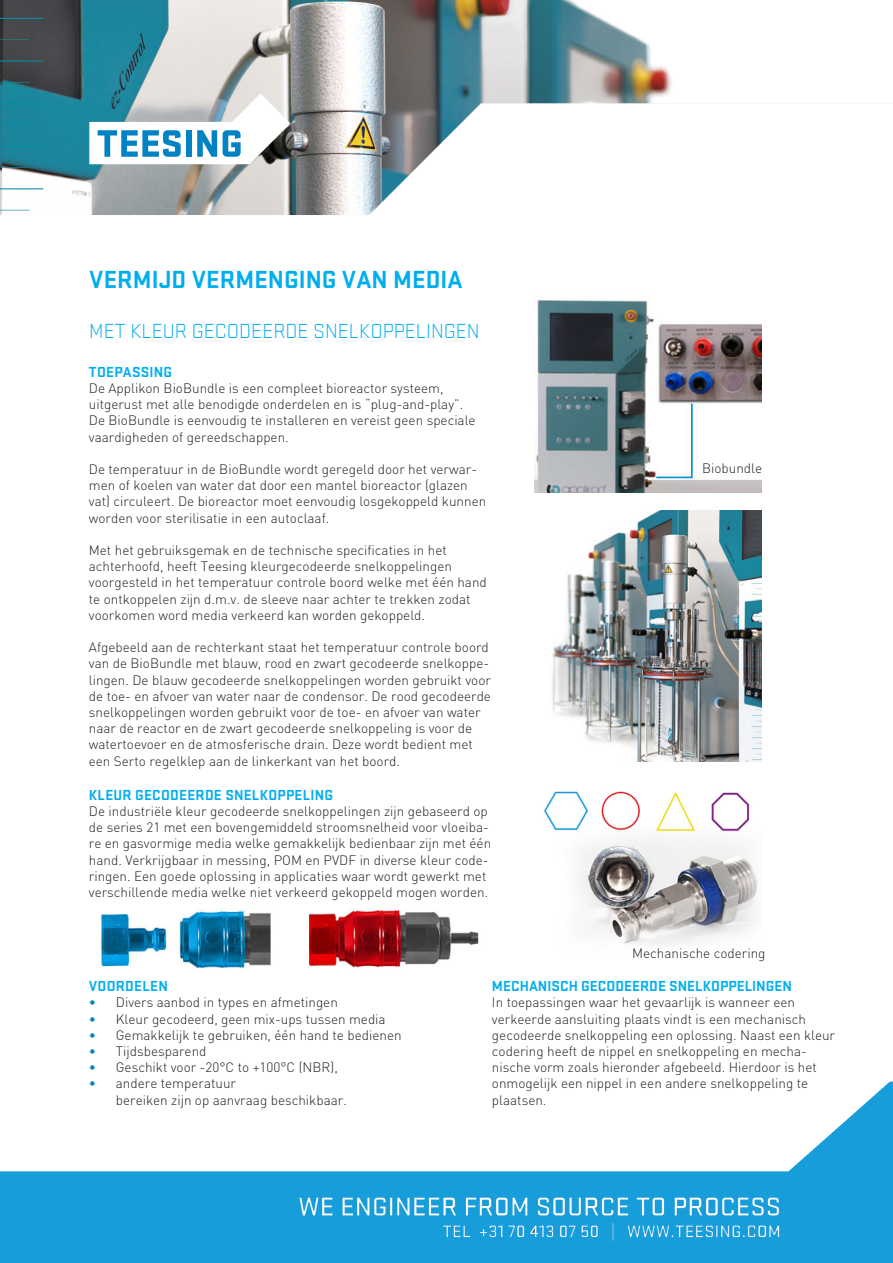
<style>
.page{position:relative;width:893px;height:1263px;background:#fff}
.page>*{position:absolute;margin:0;border:0;box-sizing:border-box;transform-origin:0 0}
.t1{font:700 25.5px "Stratum 1";color:#00aeef}
.t2{font:300 21px "Stratum 1";color:#00aeef}
.t3{font:700 15px "Stratum 1";letter-spacing:.015em;color:#00aeef}
.t4{font:300 13.5px/16.2px "DIN";color:#231f20}
.s1{color:#0082c3}
</style>
<div class="page">
<img style="left:0;top:0;width:672px;height:215px">
<img style="left:535px;top:300px;width:226px;height:192px">
<img style="left:552px;top:510px;width:209px;height:252px">
<img style="left:0;top:1081px;width:893px;height:182px">
<img style="left:544px;top:791px;width:214px;height:154px">
<svg style="left:89px;top:94px;width:201px;height:70px"></svg>
<div style="left:186px;top:130px;width:5px;height:27px;background:#0082c3"></div>
<img style="left:100px;top:908px;width:379px;height:61px">
<p class="t1" style="left:89px;top:265px;width:375px">VERMIJD VERMENGING VAN MEDIA</p>
<p class="t2" style="left:89px;top:320px;width:392px">MET KLEUR GECODEERDE SNELKOPPELINGEN</p>
<p class="t3" style="left:89px;top:363px;width:85px">TOEPASSING</p>
<p class="t4" style="left:89px;top:380px;width:388px">De Applikon BioBundle is een compleet bioreactor systeem, uitgerust met alle benodigde onderdelen en is “plug-and-play”.<br>De BioBundle is eenvoudig te installeren en vereist geen speciale vaardigheden of gereedschappen.</p>
<p class="t4" style="left:89px;top:461px;width:399px">De temperatuur in de BioBundle wordt geregeld door het verwar&shy;men of koelen van water dat door een mantel bioreactor (glazen vat) circuleert. De bioreactor moet eenvoudig losgekoppeld kunnen worden voor sterilisatie in een autoclaaf.</p>
<p class="t4" style="left:89px;top:542px;width:399px">Met het gebruiksgemak en de technische specificaties in het achterhoofd, heeft Teesing kleurgecodeerde snelkoppelingen voorgesteld in het temperatuur controle boord welke met één hand te ontkoppelen zijn d.m.v. de sleeve naar achter te trekken zodat voorkomen word media verkeerd kan worden gekoppeld.</p>
<p class="t4" style="left:89px;top:639px;width:404px">Afgebeeld aan de rechterkant staat het temperatuur controle boord van de BioBundle met blauw, rood en zwart gecodeerde snelkoppe&shy;lingen. De blauw gecodeerde snelkoppelingen worden gebruikt voor de toe- en afvoer van water naar de condensor. De rood gecodeerde snelkoppelingen worden gebruikt voor de toe- en afvoer van water naar de reactor en de zwart gecodeerde snelkoppeling is voor de watertoevoer en de atmosferische drain. Deze wordt bedient met een Serto regelklep aan de linkerkant van het boord.</p>
<p class="t3" style="left:89px;top:786px;width:246px">KLEUR GECODEERDE SNELKOPPELING</p>
<p class="t4" style="left:89px;top:803px;width:404px">De industriële kleur gecodeerde snelkoppelingen zijn gebaseerd op de series 21 met een bovengemiddeld stroomsnelheid voor vloeiba&shy;re en gasvormige media welke gemakkelijk bedienbaar zijn met één hand. Verkrijgbaar in messing, POM en PVDF in diverse kleur code&shy;ringen. Een goede oplossing in applicaties waar wordt gewerkt met verschillende media welke niet verkeerd gekoppeld mogen worden.</p>
<p class="t4" style="left:702px;top:460px;width:62px">Biobundle</p>
<p class="t4" style="left:632px;top:945px;width:135px">Mechanische codering</p>
<p class="t3" style="left:89px;top:978px;width:80px">VOORDELEN</p>
<p class="t4" style="left:89px;top:994px;width:251px"><span class="s1">•</span> Divers aanbod in types en afmetingen</p>
<p class="t4" style="left:89px;top:1010px;width:298px"><span class="s1">•</span> Kleur gecodeerd, geen mix-ups tussen media</p>
<p class="t4" style="left:89px;top:1027px;width:314px"><span class="s1">•</span> Gemakkelijk te gebruiken, één hand te bedienen</p>
<p class="t4" style="left:89px;top:1043px;width:119px"><span class="s1">•</span> Tijdsbesparend</p>
<p class="t4" style="left:89px;top:1059px;width:250px"><span class="s1">•</span> Geschikt voor -20°C to +100°C (NBR),</p>
<p class="t4" style="left:116px;top:1075px;width:233px;text-indent:-27px"><span class="s1">•</span> andere temperatuur<br>bereiken zijn op aanvraag beschikbaar.</p>
<p class="t3" style="left:492px;top:978px;width:301px">MECHANISCH GECODEERDE SNELKOPPELINGEN</p>
<p class="t4" style="left:492px;top:994px;width:345px">In toepassingen waar het gevaarlijk is wanneer een verkeerde aansluiting plaats vindt is een mechanisch gecodeerde snelkoppeling een oplossing. Naast een kleur codering heeft de nippel en snelkoppeling en mecha&shy;nische vorm zoals hieronder afgebeeld. Hierdoor is het onmogelijk een nippel in een andere snelkoppeling te plaatsen.</p>
</div>
